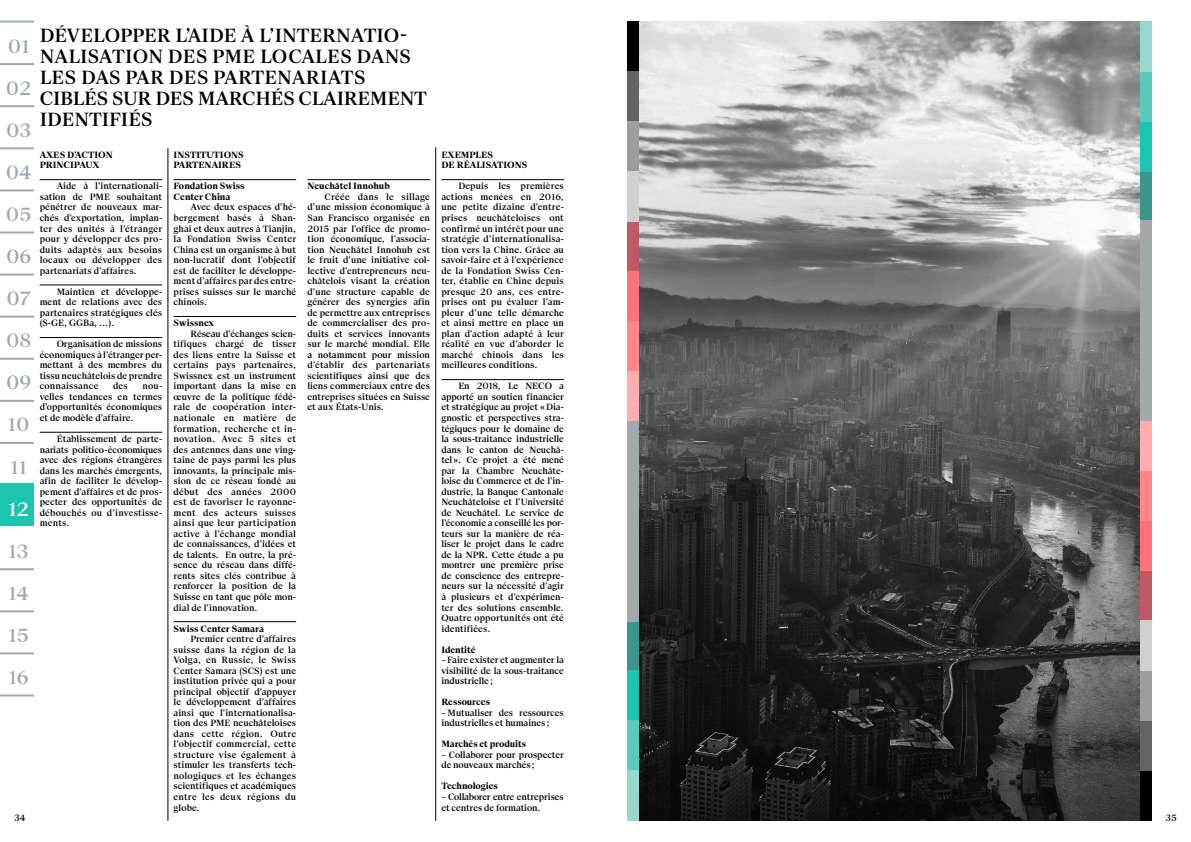
<style>
.page{position:relative;width:1191px;height:842px;background:#fff}
.page>*{position:absolute;margin:0;border:0;box-sizing:border-box;transform-origin:0 0}
.t1{font:500 20px/21px "Suisse BP Serif";color:#000}
.t2{font:500 20px/42.1px "Suisse BP Serif";color:#a3a8aa;text-align:justify}
.t3{font:500 20px "Suisse BP Serif";color:#fff}
.t4{font:500 9.5px/10.5px "Suisse BP Serif";color:#000;text-align:justify}
.t5{font:700 9.5px/10.5px "Suisse BP Serif";color:#000}
</style>
<div class="page">
<hr style="left:0;top:105px;width:34px;height:2px;background:#a3a8aa">
<hr style="left:0;top:568px;width:34px;height:2px;background:#a3a8aa">
<hr style="left:0;top:610px;width:34px;height:2px;background:#a3a8aa">
<hr style="left:0;top:652px;width:34px;height:2px;background:#a3a8aa">
<hr style="left:0;top:694px;width:34px;height:2px;background:#a3a8aa">
<hr style="left:0;top:21px;width:34px;height:2px;background:#a3a8aa">
<hr style="left:0;top:63px;width:34px;height:2px;background:#a3a8aa">
<hr style="left:0;top:147px;width:34px;height:2px;background:#a3a8aa">
<hr style="left:0;top:189px;width:34px;height:2px;background:#a3a8aa">
<hr style="left:0;top:231px;width:34px;height:2px;background:#a3a8aa">
<hr style="left:0;top:274px;width:34px;height:2px;background:#a3a8aa">
<hr style="left:0;top:316px;width:34px;height:2px;background:#a3a8aa">
<hr style="left:0;top:358px;width:34px;height:2px;background:#a3a8aa">
<hr style="left:0;top:400px;width:34px;height:2px;background:#a3a8aa">
<hr style="left:0;top:442px;width:34px;height:2px;background:#a3a8aa">
<div style="left:4px;top:484px;width:30px;height:42px;background:#1bc5b0"></div>
<div style="left:0;top:484px;width:6px;height:42px;background:#1bc5b0"></div>
<hr style="left:167px;top:116px;width:1px;height:705px;background:#000">
<hr style="left:435px;top:147px;width:1px;height:674px;background:#000">
<hr style="left:40px;top:179px;width:122px;height:1px;background:#000">
<hr style="left:40px;top:285px;width:122px;height:1px;background:#000">
<hr style="left:40px;top:337px;width:122px;height:1px;background:#000">
<hr style="left:40px;top:432px;width:122px;height:1px;background:#000">
<hr style="left:174px;top:179px;width:122px;height:1px;background:#000">
<hr style="left:174px;top:316px;width:122px;height:1px;background:#000">
<hr style="left:174px;top:621px;width:122px;height:1px;background:#000">
<hr style="left:307px;top:179px;width:123px;height:1px;background:#000">
<hr style="left:441px;top:179px;width:123px;height:1px;background:#000">
<hr style="left:441px;top:379px;width:123px;height:1px;background:#000">
<img style="left:638px;top:21px;width:502px;height:800px">
<div style="left:627px;top:221px;width:11px;height:50px;background:#c05963"></div>
<div style="left:627px;top:21px;width:11px;height:50px;background:#000"></div>
<div style="left:627px;top:621px;width:11px;height:50px;background:#3a968b"></div>
<div style="left:627px;top:271px;width:11px;height:50px;background:#ff7276"></div>
<div style="left:627px;top:71px;width:11px;height:50px;background:#646363"></div>
<div style="left:627px;top:671px;width:11px;height:50px;background:#1bc5b0"></div>
<div style="left:627px;top:321px;width:11px;height:50px;background:#ff878a"></div>
<div style="left:627px;top:121px;width:11px;height:50px;background:#9d9d9c"></div>
<div style="left:627px;top:721px;width:11px;height:50px;background:#58cbb9"></div>
<div style="left:627px;top:371px;width:11px;height:50px;background:#ffadaf"></div>
<div style="left:627px;top:171px;width:11px;height:50px;background:#d0d0d0"></div>
<div style="left:627px;top:771px;width:11px;height:50px;background:#95d8cc"></div>
<div style="left:627px;top:421px;width:11px;height:201px;background:#a3a8aa"></div>
<div style="left:1140px;top:571px;width:11px;height:50px;background:#c05963"></div>
<div style="left:1140px;top:771px;width:11px;height:50px;background:#000"></div>
<div style="left:1140px;top:171px;width:11px;height:50px;background:#3a968b"></div>
<div style="left:1140px;top:521px;width:11px;height:50px;background:#ff7276"></div>
<div style="left:1140px;top:721px;width:11px;height:50px;background:#646363"></div>
<div style="left:1140px;top:121px;width:11px;height:50px;background:#1bc5b0"></div>
<div style="left:1140px;top:470px;width:11px;height:51px;background:#ff878a"></div>
<div style="left:1140px;top:671px;width:11px;height:50px;background:#9d9d9c"></div>
<div style="left:1140px;top:71px;width:11px;height:50px;background:#58cbb9"></div>
<div style="left:1140px;top:420px;width:11px;height:50px;background:#ffadaf"></div>
<div style="left:1140px;top:621px;width:11px;height:50px;background:#d0d0d0"></div>
<div style="left:1140px;top:21px;width:11px;height:50px;background:#95d8cc"></div>
<div style="left:1140px;top:220px;width:11px;height:200px;background:#a3a8aa"></div>
<h1 class="t1" style="left:40px;top:25px;width:388px">DÉVELOPPER L’AIDE À L’INTERNATIO-<br>NALISATION DES PME LOCALES DANS<br>LES DAS PAR DES PARTENARIATS<br>CIBLÉS SUR DES MARCHÉS CLAIREMENT<br>IDENTIFIÉS</h1>
<h1 class="t2" style="left:8px;top:25px;width:23px">01</h1>
<h1 class="t2" style="left:6px;top:67px;width:27px">02</h1>
<h1 class="t2" style="left:6px;top:109px;width:27px">03<br>04<br>05<br>06<br>07<br>08<br>09<br>10<br>11</h1>
<h1 class="t3" style="left:9px;top:496px;width:22px">12</h1>
<p class="t5" style="left:40px;top:149px;width:75px">AXES D’ACTION<br>PRINCIPAUX</p>
<p class="t4" style="left:40px;top:181px;width:124px;text-indent:17px">Aide à l’internationali&shy;sation de PME souhaitant pénétrer de nouveaux mar&shy;chés d’exportation, implan&shy;ter des unités à l’étranger pour y développer des pro&shy;duits adaptés aux besoins locaux ou développer des partenariats d’affaires.</p>
<p class="t4" style="left:40px;top:286px;width:124px;text-indent:17px">Maintien et développe&shy;ment de relations avec des partenaires stratégiques clés (S-GE, GGBa, …).</p>
<p class="t4" style="left:40px;top:339px;width:124px;text-indent:17px">Organisation de missions économiques à l’étranger per&shy;mettant à des membres du tissu neuchâtelois de prendre connaissance</p>
<p class="t5" style="left:174px;top:149px;width:72px">INSTITUTIONS<br>PARTENAIRES</p>
<p class="t5" style="left:174px;top:181px;width:73px">Fondation Swiss<br>Center China</p>
<p class="t4" style="left:174px;top:202px;width:124px;text-indent:17px">Avec deux espaces d’hé&shy;bergement basés à Shan&shy;ghai et deux autres à Tianjin, la Fondation Swiss Center China est un organisme à but non-lucratif dont l’objectif est de faciliter le développe&shy;ment d’affaires par des entre&shy;prises suisses sur le marché chinois.</p>
<p class="t5" style="left:174px;top:318px;width:42px">Swissnex</p>
<p class="t4" style="left:174px;top:328px;width:124px;text-indent:17px">Réseau d’échanges scien&shy;tifiques chargé de tisser des liens entre la Suisse et certains pays partenaires, Swissnex est un instrument important dans la mise en œuvre de la politique fédé&shy;rale de coopération inter&shy;nationale en matière de formation, recherche et in&shy;novation. Avec 5 sites et des antennes dans une ving&shy;taine de pays parmi les plus innovants, la principale mis&shy;sion de ce réseau fondé au début des années 2000 est de favoriser le rayonne&shy;ment des acteurs suisses ainsi que leur participation active à l’échange mondial de connaissances, d’idées et de talents. En outre, la pré&shy;sence du réseau dans diffé&shy;rents sites clés contribue à renforcer la position de la Suisse en tant que pôle mon&shy;dial de l’innovation.</p>
<p class="t5" style="left:174px;top:623px;width:92px">Swiss Center Samara</p>
<p class="t4" style="left:174px;top:634px;width:124px;text-indent:17px">Premier centre d’affaires suisse dans la région de la Volga, en Russie, le Swiss Center Samara (SCS) est une institution privée qui a pour principal objectif d’appuyer le développement d’affaires ainsi que l’internationalisa&shy;tion des PME neuchâteloises dans cette région. Outre l’objectif commercial, cette structure vise également à stimuler les transferts tech&shy;nologiques et les échanges scientifiques et académiques entre les deux régions du globe.</p>
<p class="t5" style="left:441px;top:149px;width:88px">EXEMPLES<br>DE RÉALISATIONS</p>
<p class="t4" style="left:441px;top:181px;width:124px;text-indent:17px">Depuis les premières actions menées en 2016, une petite dizaine d’entre&shy;prises neuchâteloises ont confirmé un intérêt pour une stratégie d’internationalisa&shy;tion vers la Chine. Grâce au savoir-faire et à l’expérience de la Fondation Swiss Cen&shy;ter, établie en Chine depuis presque 20 ans, ces entre&shy;prises ont pu évaluer l’am&shy;pleur d’une telle démarche et ainsi mettre en place un plan d’action adapté à leur réalité en vue d’aborder le marché chinois dans les meilleures conditions.</p>
<p class="t4" style="left:441px;top:381px;width:124px;text-indent:17px">En 2018, Le NECO a apporté un soutien financier et stratégique au projet «Dia&shy;gnostic et perspectives stra&shy;tégiques pour le domaine de la sous-traitance industrielle dans le canton de Neuchâ&shy;tel». Ce projet a été mené par la Chambre Neuchâte&shy;loise du Commerce et de l’in&shy;dustrie, la Banque Cantonale Neuchâteloise et l’Université de Neuchâtel. Le service de l’économie a conseillé les por&shy;teurs sur la manière de réa&shy;liser le projet dans le cadre de la NPR. Cette étude a pu montrer une première prise de conscience des entrepre&shy;neurs sur la nécessité d’agir à plusieurs et d’expérimen&shy;ter des solutions ensemble.<br>Quatre opportunités ont été identifiées.</p>
<p class="t5" style="left:441px;top:644px;width:36px">Identité</p>
<p class="t4" style="left:441px;top:655px;width:124px">– Faire exister et augmenter la visibilité de la sous-traitance industrielle;</p>
<p class="t5" style="left:441px;top:697px;width:50px">Ressources</p>
<p class="t4" style="left:441px;top:707px;width:124px">– Mutualiser des ressources industrielles et humaines;</p>
<p class="t5" style="left:441px;top:739px;width:86px">Marchés et produits</p>
<p class="t4" style="left:441px;top:749px;width:124px">– Collaborer pour prospecter de nouveaux marchés;</p>
<p class="t5" style="left:441px;top:781px;width:58px">Technologies</p>
<p class="t4" style="left:441px;top:791px;width:124px">– Collaborer entre entreprises et centres de formation.</p>
<p class="t5" style="left:307px;top:181px;width:84px">Neuchâtel Innohub</p>
<p class="t4" style="left:307px;top:191px;width:124px;text-indent:17px">Créée dans le sillage d’une mission économique à San Francisco organisée en 2015 par l’office de promo&shy;tion économique, l’associa&shy;tion Neuchâtel Innohub est le fruit d’une initiative col&shy;lective d’entrepreneurs neu&shy;châtelois visant la création d’une structure capable de générer des synergies afin de permettre aux entreprises de commercialiser des pro&shy;duits et services innovants sur le marché mondial. Elle a notamment pour mission d’établir des partenariats scientifiques ainsi que des liens commerciaux entre des entreprises situées en Suisse et aux États-Unis.</p>
<p class="t4" style="left:113px;top:381px;width:16px">des</p>
<p class="t4" style="left:40px;top:381px;width:124px;text-indent:103px">nou&shy;velles tendances en termes d’opportunités économiques et de modèle d’affaire.</p>
<p class="t4" style="left:40px;top:434px;width:124px;text-indent:17px">Établissement de parte&shy;nariats politico-économiques avec des régions étrangères dans les marchés émergents, afin de faciliter le dévelop&shy;pement d’affaires et de pros&shy;pecter des opportunités de débouchés ou d’investisse&shy;ments.</p>
<h1 class="t2" style="left:9px;top:530px;width:22px">13<br>14<br>15<br>16</h1>
<p class="t4" style="left:14px;top:812px;width:13px">34</p>
<p class="t4" style="left:1165px;top:812px;width:13px">35</p>
</div>
